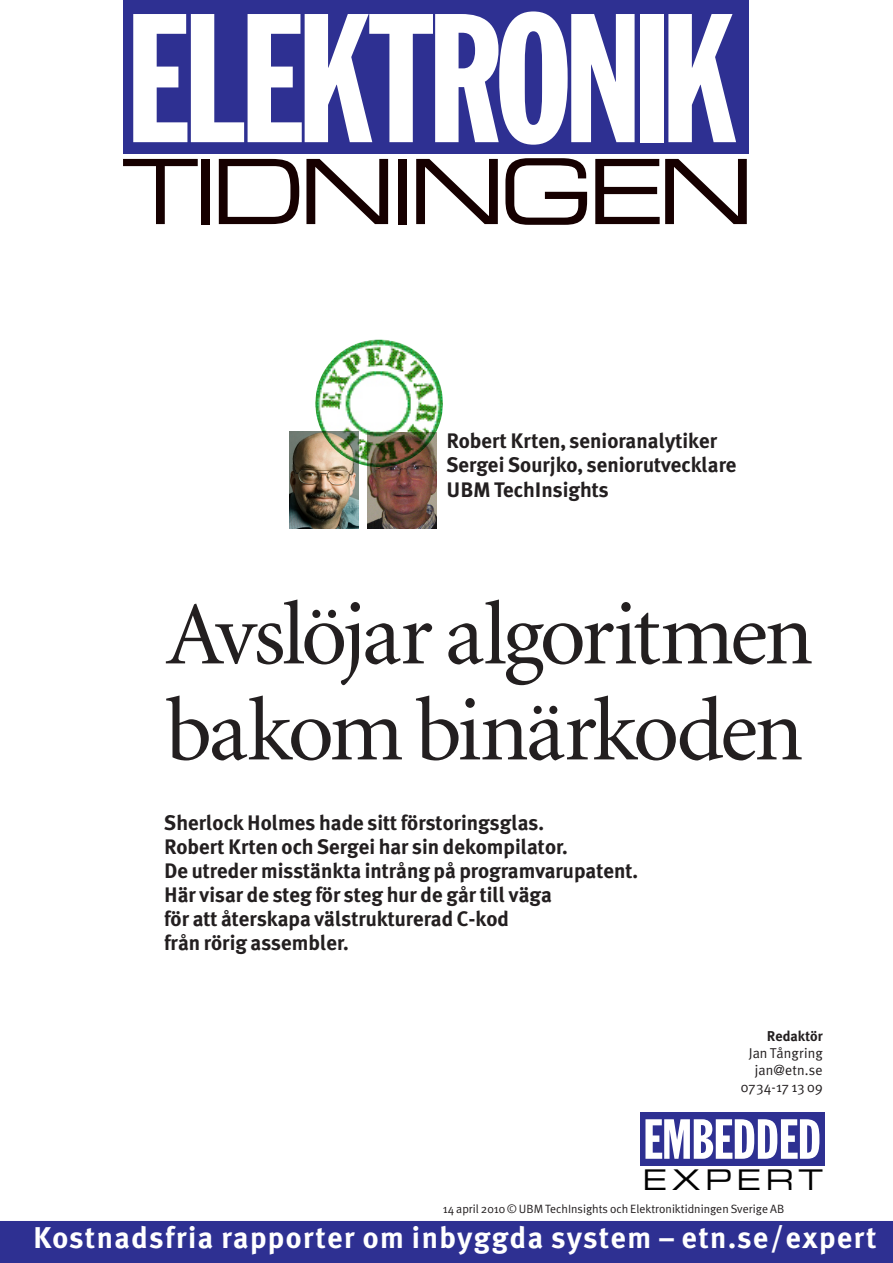
<style>
.page{position:relative;width:893px;height:1263px;background:#fff}
.page>*{position:absolute;margin:0;border:0;box-sizing:border-box;transform-origin:0 0}
.Byline_E-post{font:180px "Franklin Gothic Extra Cond";letter-spacing:-.035em;color:#fff}
.Expert_Rubrik{font:90px "Minion";letter-spacing:-.04em;color:#231f20}
.Byline_E-post-2{font:90px "Eurostile Extended Two";letter-spacing:-.08em;color:#160000}
.Byline_E-post-3{font:55.5px "Franklin Gothic Extra Cond";letter-spacing:-.01em;color:#fff}
.Byline_E-post-4{font:700 30px "Meta Plus";letter-spacing:.05em;color:#fff}
.Byline_E-post-5{font:28.5px "Eurostile Extended Two";letter-spacing:.16em;color:#000}
.Stor_Ingress{font:700 21px/24px "Meta Plus";color:#231f20}
.Expert_Brödtext{font:14.25px "Meta Plus Normal";letter-spacing:.005em;color:#231f20}
.Expert_Brödtext-2{font:700 14.25px "Meta Plus";letter-spacing:-.005em;color:#231f20}
.t1{font:12px "Meta Plus Normal";color:#231f20}
</style>
<div class="page">
<div style="left:123px;top:0;width:625px;height:153px;background:#2e3092"></div>
<div style="left:0;top:1220px;width:893px;height:43px;background:#2e3092"></div>
<hr style="left:0;top:1220px;width:893px;height:1px;background:#fff">
<div style="left:640px;top:1112px;width:185px;height:53px;background:#2e3092"></div>
<img style="left:368px;top:432px;width:69px;height:96px">
<img style="left:289px;top:431px;width:69px;height:97px">
<img style="left:315px;top:339px;width:128px;height:128px;border-radius:64px">
<p class="Byline_E-post" style="left:126px;top:-17px;width:613px">ELEKTRONIK</p>
<p class="Byline_E-post-2" style="left:122px;top:130px;width:635px">TIDNINGEN</p>
<p class="Stor_Ingress" style="left:446px;top:428px;width:272px">Robert Krten, senioranalytiker</p>
<p class="Stor_Ingress" style="left:446px;top:477px;width:164px">UBM TechInsights</p>
<p class="Stor_Ingress" style="left:446px;top:452px;width:292px">Sergei Sourjko, seniorutvecklare</p>
<p class="Expert_Rubrik" style="left:166px;top:590px;width:649px">Avslöjar algoritmen</p>
<p class="Expert_Rubrik" style="left:166px;top:686px;width:639px">bakom binärkoden</p>
<p class="Stor_Ingress" style="left:164px;top:810px;width:381px">Sherlock Holmes hade sitt förstoringsglas.</p>
<p class="Stor_Ingress" style="left:164px;top:834px;width:405px">Robert Krten och Sergei har sin dekompilator.</p>
<p class="Stor_Ingress" style="left:164px;top:858px;width:475px">De utreder misstänkta intrång på programvarupatent.<br>Här visar de steg för steg hur de går till väga</p>
<p class="Stor_Ingress" style="left:164px;top:906px;width:346px">för att återskapa välstrukturerad C-kod</p>
<p class="Stor_Ingress" style="left:164px;top:930px;width:186px">från rörig assembler.</p>
<p class="Expert_Brödtext-2" style="left:767px;top:1027px;width:57px">Redaktör</p>
<p class="Expert_Brödtext" style="left:749px;top:1045px;width:76px">Jan Tångring</p>
<p class="Expert_Brödtext" style="left:755px;top:1062px;width:69px">jan@etn.se</p>
<p class="Expert_Brödtext" style="left:741px;top:1079px;width:84px">0734-17 13 09</p>
<p class="Byline_E-post-3" style="left:643px;top:1109px;width:180px">EMBEDDED</p>
<p class="Byline_E-post-5" style="left:643px;top:1160px;width:182px">EXPERT</p>
<p class="t1" style="left:443px;top:1202px;width:343px">14 april 2010 © UBM TechInsights och Elektroniktidningen Sverige AB</p>
<p class="Byline_E-post-4" style="left:33px;top:1220px;width:845px">Kostnadsfria rapporter om inbyggda system – etn.se/expert</p>
</div>
